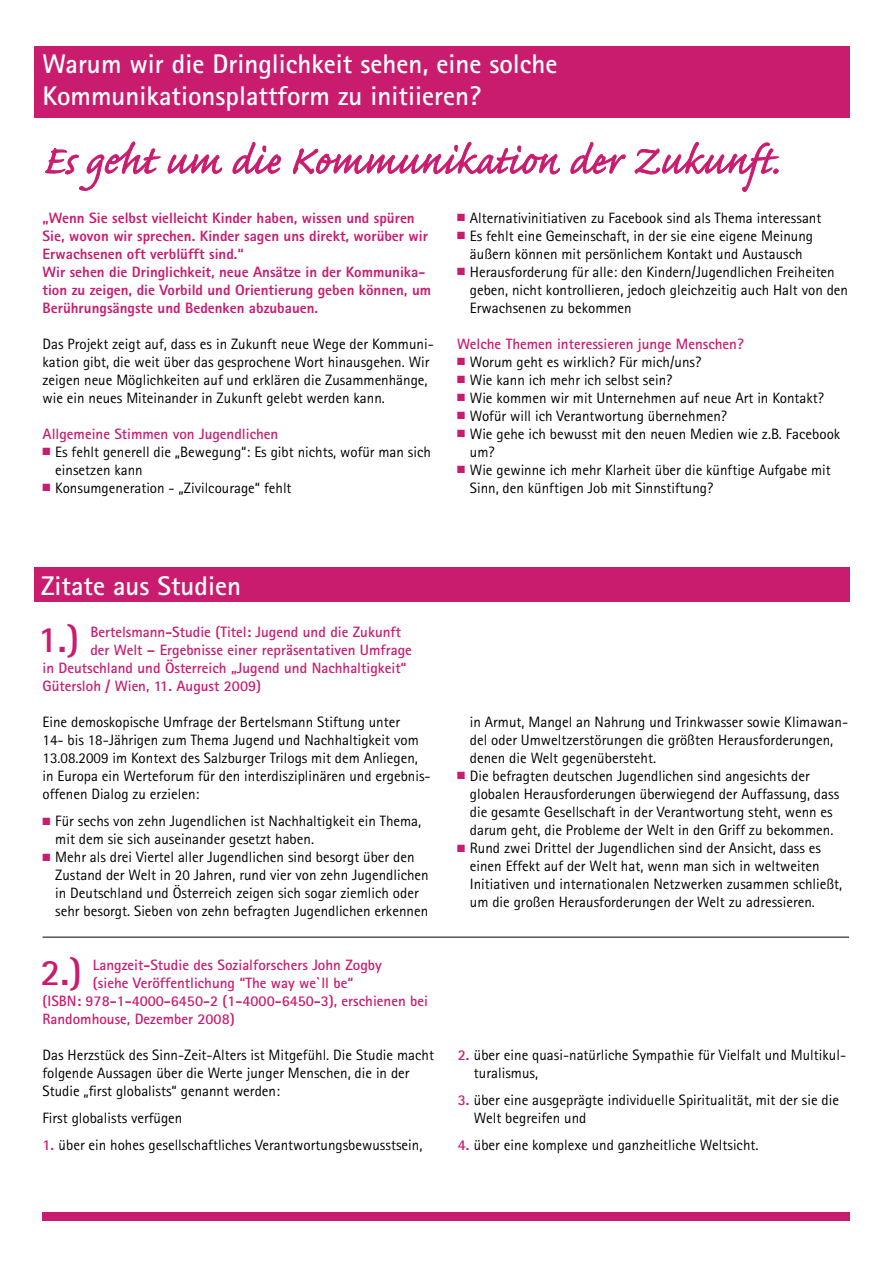
<style>
.page{position:relative;width:893px;height:1263px;background:#fff}
.page>*{position:absolute;margin:0;border:0;box-sizing:border-box;transform-origin:0 0}
.t1{font:51px "Caflisch Script Pro";color:#ca1c6f}
.t2{font:700 37.2px "Rotis Sans Serif";color:#ca1c6f}
.t3{font:700 27px/32.4px "Rotis Sans Serif";color:#fff}
.t4{font:15px/18px "Rotis Sans Serif";color:#000}
.t5{font:700 15px "Rotis Sans Serif";color:#ca1c6f}
.t6{font:800 15px/18px "Rotis Sans Serif";color:#ca1c6f}
.s1{color:#ca1c6f}
.s2{font-weight:700;color:#ca1c6f}
</style>
<div class="page">
<div style="left:34px;top:46px;width:815px;height:71px;background:#ca1c6f"></div>
<div style="left:34px;top:567px;width:815px;height:34px;background:#ca1c6f"></div>
<svg style="left:45px;top:141px;width:116px;height:50px"></svg>
<svg style="left:167px;top:154px;width:56px;height:20px"></svg>
<svg style="left:232px;top:141px;width:49px;height:33px"></svg>
<svg style="left:293px;top:142px;width:267px;height:33px"></svg>
<svg style="left:570px;top:141px;width:56px;height:33px"></svg>
<svg style="left:635px;top:142px;width:144px;height:50px"></svg>
<hr style="left:43px;top:937px;width:806px;height:1px;background:#000">
<div style="left:43px;top:1212px;width:807px;height:8px;background:#ca1c6f"></div>
<h3 class="t3" style="left:43px;top:47px;width:516px">Warum wir die Dringlichkeit sehen, eine solche<br>Kommunikationsplattform zu initiieren?</h3>
<h1 class="t1" style="left:43px;top:134px;width:744px">Es geht um die Kommunikation der Zukunft.</h1>
<p class="t6" style="left:43px;top:208px;width:390px">„Wenn Sie selbst vielleicht Kinder haben, wissen und spüren Sie, wovon wir sprechen. Kinder sagen uns direkt, worüber wir Erwachsenen oft verblüfft sind.“<br>Wir sehen die Dringlichkeit, neue Ansätze in der Kommunika&shy;tion zu zeigen, die Vorbild und Orientierung geben können, um Berührungsängste und Bedenken abzubauen.</p>
<p class="t4" style="left:43px;top:334px;width:393px">Das Projekt zeigt auf, dass es in Zukunft neue Wege der Kommuni&shy;kation gibt, die weit über das gesprochene Wort hinausgehen. Wir zeigen neue Möglichkeiten auf und erklären die Zusammenhänge, wie ein neues Miteinander in Zukunft gelebt werden kann.</p>
<p class="t5" style="left:43px;top:424px;width:237px">Allgemeine Stimmen von Jugendlichen</p>
<p class="t4" style="left:55px;top:442px;width:377px;text-indent:-13px"><span class="s1">■</span> Es fehlt generell die „Bewegung“: Es gibt nichts, wofür man sich einsetzen kann</p>
<p class="t4" style="left:43px;top:478px;width:251px"><span class="s1">■</span> Konsumgeneration - „Zivilcourage“ fehlt</p>
<p class="t4" style="left:457px;top:208px;width:366px"><span class="s1">■</span> Alternativinitiativen zu Facebook sind als Thema interessant</p>
<p class="t4" style="left:457px;top:226px;width:357px;text-align:center"><span class="s1">■</span> Es fehlt eine Gemeinschaft, in der sie eine eigene Meinung äußern können mit persönlichem Kontakt und Austausch</p>
<p class="t4" style="left:470px;top:262px;width:380px;text-indent:-13px"><span class="s1">■</span> Herausforderung für alle: den Kindern/Jugendlichen Freiheiten geben, nicht kontrollieren, jedoch gleichzeitig auch Halt von den<br>Erwachsenen zu bekommen</p>
<p class="t5" style="left:457px;top:334px;width:288px">Welche Themen interessieren junge Menschen?</p>
<p class="t4" style="left:457px;top:352px;width:246px"><span class="s1">■</span> Worum geht es wirklich? Für mich/uns?</p>
<p class="t4" style="left:457px;top:370px;width:217px"><span class="s1">■</span> Wie kann ich mehr ich selbst sein?</p>
<p class="t4" style="left:457px;top:388px;width:368px"><span class="s1">■</span> Wie kommen wir mit Unternehmen auf neue Art in Kontakt?</p>
<p class="t4" style="left:457px;top:406px;width:271px"><span class="s1">■</span> Wofür will ich Verantwortung übernehmen?</p>
<p class="t4" style="left:470px;top:424px;width:372px;text-indent:-13px"><span class="s1">■</span> Wie gehe ich bewusst mit den neuen Medien wie z.B. Facebook um?</p>
<p class="t4" style="left:470px;top:460px;width:363px;text-indent:-13px"><span class="s1">■</span> Wie gewinne ich mehr Klarheit über die künftige Aufgabe mit<br>Sinn, den künftigen Job mit Sinnstiftung?</p>
<h3 class="t3" style="left:41px;top:569px;width:201px">Zitate aus Studien</h3>
<h2 class="t2" style="left:38px;top:616px;width:43px">1.)</h2>
<p class="t5" style="left:90px;top:622px;width:312px">Bertelsmann-Studie (Titel: Jugend und die Zukunft</p>
<p class="t5" style="left:90px;top:640px;width:323px">der Welt – Ergebnisse einer repräsentativen Umfrage</p>
<p class="t5" style="left:43px;top:658px;width:365px">in Deutschland und Österreich „Jugend und Nachhaltigkeit“</p>
<p class="t5" style="left:43px;top:676px;width:220px">Gütersloh / Wien, 11. August 2009)</p>
<p class="t4" style="left:43px;top:712px;width:388px">Eine demoskopische Umfrage der Bertelsmann Stiftung unter<br>14- bis 18-Jährigen zum Thema Jugend und Nachhaltigkeit vom 13.08.2009 im Kontext des Salzburger Trilogs mit dem Anliegen, in Europa ein Werteforum für den interdisziplinären und ergebnis&shy;offenen Dialog zu erzielen:</p>
<p class="t4" style="left:55px;top:811px;width:368px;text-indent:-13px"><span class="s1">■</span> Für sechs von zehn Jugendlichen ist Nachhaltigkeit ein Thema, mit dem sie sich auseinander gesetzt haben.</p>
<p class="t4" style="left:55px;top:847px;width:375px;text-indent:-13px"><span class="s1">■</span> Mehr als drei Viertel aller Jugendlichen sind besorgt über den Zustand der Welt in 20 Jahren, rund vier von zehn Jugendlichen in Deutschland und Österreich zeigen sich sogar ziemlich oder sehr besorgt. Sieben von zehn befragten Jugendlichen erkennen</p>
<h2 class="t2" style="left:41px;top:949px;width:43px">2.)</h2>
<p class="t5" style="left:93px;top:955px;width:290px">Langzeit-Studie des Sozialforschers John Zogby</p>
<p class="t5" style="left:93px;top:973px;width:262px">(siehe Veröffentlichung “The way we`ll be“</p>
<p class="t5" style="left:43px;top:991px;width:387px">(ISBN: 978-1-4000-6450-2 (1-4000-6450-3), erschienen bei</p>
<p class="t5" style="left:43px;top:1009px;width:194px">Randomhouse, Dezember 2008)</p>
<p class="t4" style="left:43px;top:1045px;width:393px">Das Herzstück des Sinn-Zeit-Alters ist Mitgefühl. Die Studie macht folgende Aussagen über die Werte junger Menschen, die in der<br>Studie „first globalists“ genannt werden:</p>
<p class="t4" style="left:43px;top:1108px;width:141px">First globalists verfügen</p>
<p class="t4" style="left:43px;top:1135px;width:381px"><span class="s2">1.</span> über ein hohes gesellschaftliches Verantwortungsbewusstsein,</p>
<p class="t4" style="left:470px;top:712px;width:380px">in Armut, Mangel an Nahrung und Trinkwasser sowie Klimawan&shy;del oder Umweltzerstörungen die größten Herausforderungen, denen die Welt gegenübersteht.</p>
<p class="t4" style="left:470px;top:766px;width:371px;text-indent:-13px"><span class="s1">■</span> Die befragten deutschen Jugendlichen sind angesichts der globalen Herausforderungen überwiegend der Auffassung, dass die gesamte Gesellschaft in der Verantwortung steht, wenn es darum geht, die Probleme der Welt in den Griff zu bekommen.</p>
<p class="t4" style="left:470px;top:838px;width:374px;text-indent:-13px"><span class="s1">■</span> Rund zwei Drittel der Jugendlichen sind der Ansicht, dass es einen Effekt auf der Welt hat, wenn man sich in weltweiten Initiativen und internationalen Netzwerken zusammen schließt, um die großen Herausforderungen der Welt zu adressieren.</p>
<p class="t4" style="left:474px;top:1045px;width:374px;text-indent:-16px"><span class="s2">2.</span> über eine quasi-natürliche Sympathie für Vielfalt und Multikul&shy;turalismus,</p>
<p class="t4" style="left:474px;top:1090px;width:367px;text-indent:-16px"><span class="s2">3.</span> über eine ausgeprägte individuelle Spiritualität, mit der sie die<br>Welt begreifen und</p>
<p class="t4" style="left:458px;top:1135px;width:302px"><span class="s2">4.</span> über eine komplexe und ganzheitliche Weltsicht.</p>
</div>
